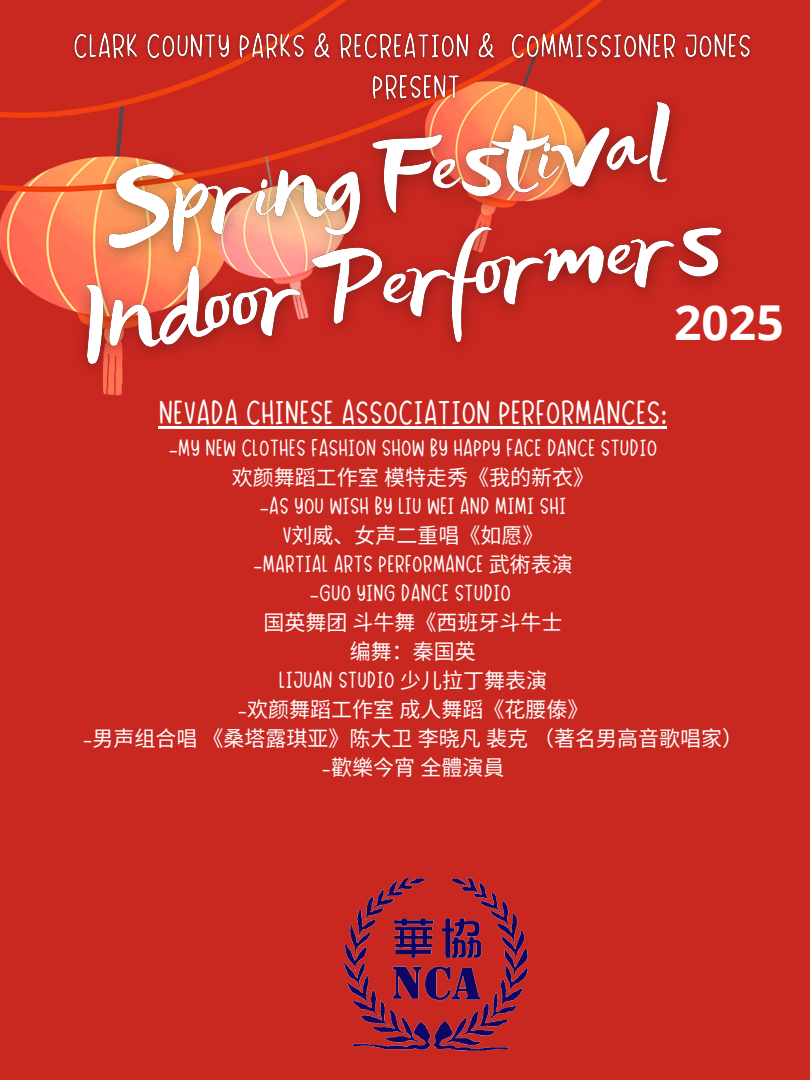
<style>
.page{position:relative;width:810px;height:1080px;background:#c92821}
.page>*{position:absolute;margin:0;border:0;box-sizing:border-box;transform-origin:0 0}
.t1{font:700 48.12px "Open Sans";color:#fff}
.t2{font:29.56px "Dreamy Notes Sans";color:#fff}
.t3{font:21px "Dreamy Notes Sans";color:#fff}
.t4{font:21px "Noto Sans CJ Ksc";color:#fff}
.s1{font-family:"Dreamy Notes Sans"}
.s2{font-family:"Noto Sans CJ Ksc"}
</style>
<div class="page">
<img style="left:0;top:0;width:600px;height:296px">
<img style="left:345px;top:877px;width:182px;height:173px">
<img style="left:68px;top:25px;width:683px;height:36px">
<img style="left:37px;top:61px;width:687px;height:335px">
<hr style="left:159px;top:426px;width:508px;height:2px;background:#fff">
<p class="t1" style="left:674px;top:288px;width:111px">2025</p>
<h2 class="t2" style="left:159px;top:392px;width:510px">NEVADA CHINESE ASSOCIATION PERFORMANCES:</h2>
<p class="t3" style="left:169px;top:433px;width:490px">-MY NEW CLOTHES FASHION SHOW BY HAPPY FACE DANCE STUDIO</p>
<p class="t4" style="left:232px;top:460px;width:364px">欢颜舞蹈工作室模特走秀《我的新衣》</p>
<p class="t3" style="left:260px;top:491px;width:308px">-AS YOU WISH BY LIU WEI AND MIMI SHI</p>
<p class="t4" style="left:282px;top:518px;width:263px"><span class="s1">V</span>刘威、女声二重唱《如愿》</p>
<p class="t3" style="left:253px;top:549px;width:321px">-MARTIAL ARTS PERFORMANCE <span class="s2">武術表演</span></p>
<p class="t3" style="left:310px;top:578px;width:203px">-GUO YING DANCE STUDIO</p>
<p class="t4" style="left:263px;top:606px;width:298px">国英舞团斗牛舞《西班牙斗牛士</p>
<p class="t4" style="left:350px;top:635px;width:127px">编舞：秦国英</p>
<p class="t3" style="left:279px;top:665px;width:270px">LIJUAN STUDIO <span class="s2">少儿拉丁舞表演</span></p>
<p class="t4" style="left:238px;top:693px;width:352px"><span class="s1">-</span>欢颜舞蹈工作室成人舞蹈《花腰傣》</p>
<p class="t4" style="left:83px;top:722px;width:662px"><span class="s1">-</span>男声组合唱《桑塔露琪亚》陈大卫李晓凡裴克（著名男高音歌唱家）</p>
<p class="t4" style="left:322px;top:751px;width:184px"><span class="s1">-</span>歡樂今宵全體演員</p>
</div>
